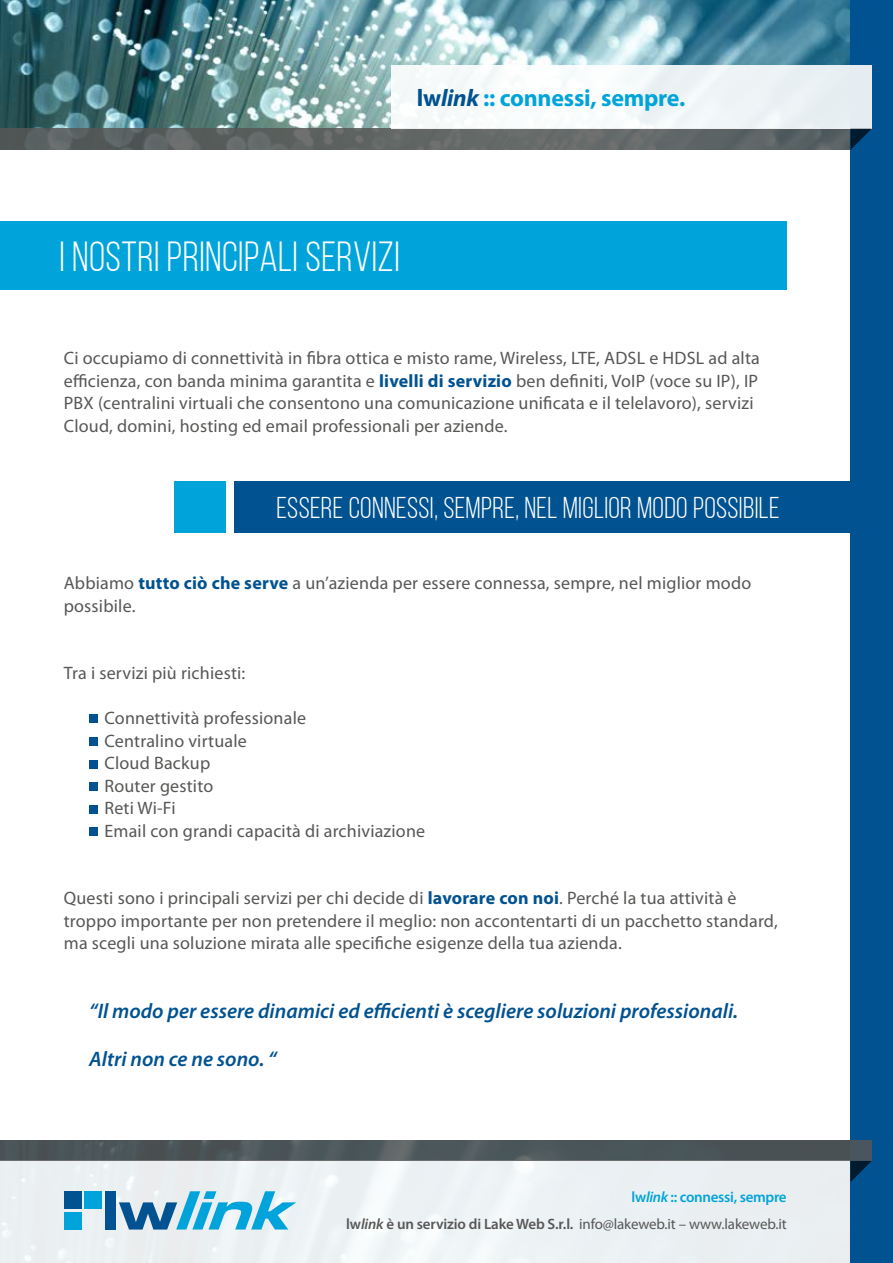
<style>
.page{position:relative;width:893px;height:1263px;background:#fff}
.page>*{position:absolute;margin:0;border:0;box-sizing:border-box;transform-origin:0 0}
.t1{font:42px "Bebas Neue";letter-spacing:.01em;color:#fff}
.t2{font:30px "Bebas Neue";letter-spacing:.01em;color:#fff}
.t3{font:700 24px "Myriad Pro";letter-spacing:-.01em;color:#00a4da}
.t4{font:italic 600 21px "Myriad Pro";color:#005291}
.t5{font:18px/22.5px "Myriad Pro";letter-spacing:.01em;color:#575756}
.t6{font:15px/26.8px "Myriad Pro";letter-spacing:-.01em;color:#575756;text-align:right}
.s1{color:#005291}
.s2{font-style:italic;color:#005291}
.s3{font-weight:700;color:#005291}
.s4{font-weight:600;color:#00a4da}
.s5{font-weight:600;font-style:italic;color:#00a4da}
.s6{font-weight:600}
.s7{font-weight:600;font-style:italic}
</style>
<div class="page">
<img style="left:0;top:0;width:849px;height:129px">
<svg style="left:0;top:129px;width:849px;height:21px;background:#5f6564"></svg>
<div style="left:0;top:1161px;width:893px;height:102px;background:#ebf1f3"></div>
<div style="left:849px;top:0;width:44px;height:1263px;background:#000;opacity:.75"></div>
<div style="left:850px;top:0;width:43px;height:1263px;background:#005291"></div>
<div style="left:391px;top:65px;width:481px;height:64px;background:linear-gradient(to right,#fdfefd,#e8f0f3)"></div>
<div style="left:0;top:1141px;width:872px;height:20px;background:#4a5559"></div>
<svg style="left:850px;top:129px;width:21px;height:21px"></svg>
<svg style="left:850px;top:1161px;width:22px;height:21px"></svg>
<div style="left:64px;top:1191px;width:17px;height:18px;background:#005291"></div>
<div style="left:64px;top:1212px;width:17px;height:17px;background:#00a4da"></div>
<div style="left:84px;top:1191px;width:18px;height:18px;background:#00a4da"></div>
<div style="left:106px;top:1191px;width:10px;height:38px;background:#005291"></div>
<svg style="left:119px;top:1191px;width:177px;height:38px"></svg>
<div style="left:89px;top:715px;width:9px;height:8px;background:#005291"></div>
<div style="left:89px;top:737px;width:9px;height:9px;background:#005291"></div>
<div style="left:89px;top:760px;width:9px;height:8px;background:#005291"></div>
<div style="left:89px;top:782px;width:9px;height:9px;background:#005291"></div>
<div style="left:89px;top:805px;width:9px;height:8px;background:#005291"></div>
<div style="left:89px;top:827px;width:9px;height:9px;background:#005291"></div>
<div style="left:0;top:221px;width:787px;height:68px;background:#00a4da"></div>
<div style="left:234px;top:482px;width:616px;height:51px;background:#005291"></div>
<div style="left:174px;top:482px;width:51px;height:51px;background:#00a4da"></div>
<h3 class="t3" style="left:417px;top:82px;width:270px"><span class="s1">lw</span><span class="s2">link</span> :: connessi, sempre.</h3>
<h1 class="t1" style="left:60px;top:234px;width:342px">I NOSTRI PRINCIPALI SERVIZI</h1>
<p class="t5" style="left:64px;top:347px;width:698px">Ci occupiamo di connettività in fibra ottica e misto rame, Wireless, LTE, ADSL e HDSL ad alta efficienza, con banda minima garantita e <span class="s3">livelli di servizio</span> ben definiti, VoIP (voce su IP), IP PBX (centralini virtuali che consentono una comunicazione unificata e il telelavoro), servizi Cloud, domini, hosting ed email professionali per aziende.</p>
<h2 class="t2" style="left:276px;top:492px;width:505px">ESSERE CONNESSI, SEMPRE, NEL MIGLIOR MODO POSSIBILE</h2>
<p class="t5" style="left:64px;top:572px;width:689px">Abbiamo <span class="s3">tutto ciò che serve</span> a un’azienda per essere connessa, sempre, nel miglior modo possibile.</p>
<p class="t5" style="left:64px;top:662px;width:183px">Tra i servizi più richiesti:</p>
<p class="t5" style="left:104px;top:707px;width:322px">Connettività professionale<br>Centralino virtuale<br>Cloud Backup<br>Router gestito<br>Reti Wi-Fi<br>Email con grandi capacità di archiviazione</p>
<p class="t5" style="left:64px;top:887px;width:716px">Questi sono i principali servizi per chi decide di <span class="s3">lavorare con noi</span>. Perché la tua attività è troppo importante per non pretendere il meglio: non accontentarti di un pacchetto standard, ma scegli una soluzione mirata alle specifiche esigenze della tua azienda.</p>
<p class="t4" style="left:89px;top:998px;width:650px">“Il modo per essere dinamici ed efficienti è scegliere soluzioni professionali.</p>
<p class="t4" style="left:89px;top:1046px;width:189px">Altri non ce ne sono. “</p>
<p class="t6" style="left:346px;top:1183px;width:442px"><span class="s4">lw</span><span class="s5">link</span> <span class="s4">:: connessi, sempre<br></span><span class="s6">lw</span><span class="s7">link</span> <span class="s6">è un servizio di Lake Web S.r.l.</span> info@lakeweb.it – www.lakeweb.it</p>
</div>
